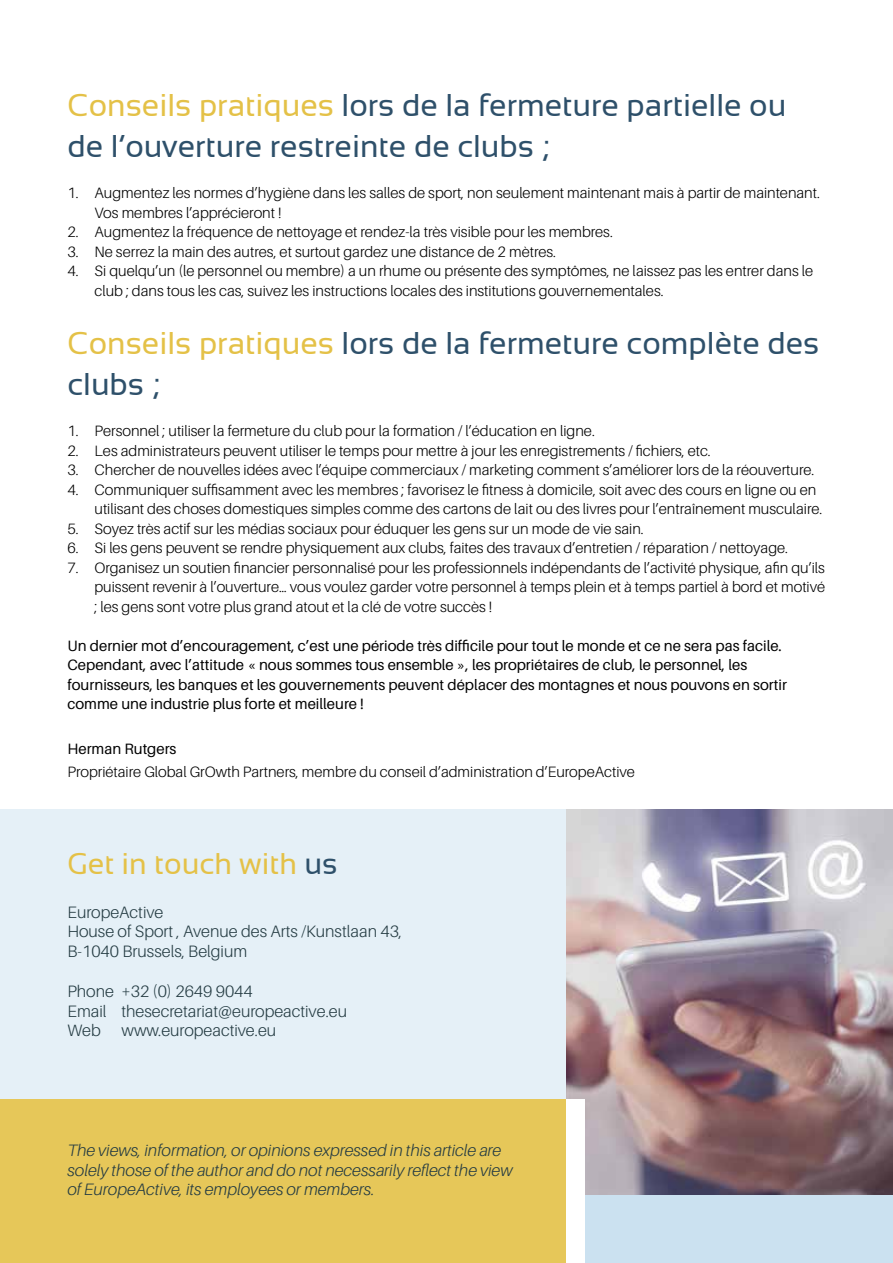
<style>
.page{position:relative;width:893px;height:1263px;background:#fff}
.page>*{position:absolute;margin:0;border:0;box-sizing:border-box;transform-origin:0 0}
.t1{font:31.5px/40.5px "Sansation";color:#2e506a}
.t2{font:30px "Sansation";color:#e4c147}
.t3{font:300 16.5px/19.8px "Aileron";color:#243b42}
.t4{font:italic 300 16.5px/19.8px "Aileron";color:#243b42}
.t5{font:300 15px/19.5px "Aileron";color:#000}
.t6{font:15px/19.5px "Aileron";color:#000}
.s1{color:#e4c147}
.s2{color:#2e506a}
</style>
<div class="page">
<img style="left:566px;top:810px;width:327px;height:385px">
<div style="left:0;top:1099px;width:567px;height:164px;background:#e6c759"></div>
<div style="left:567px;top:1195px;width:326px;height:68px;background:#cbe1f0"></div>
<div style="left:0;top:810px;width:566px;height:289px;background:#e5f0f7"></div>
<div style="left:566px;top:1099px;width:18px;height:164px;background:#fff"></div>
<h1 class="t1" style="left:68px;top:85px;width:720px"><span class="s1">Conseils pratiques</span> lors de la fermeture partielle ou de l’ouverture restreinte de clubs ;</h1>
<p class="t5" style="left:94px;top:183px;width:727px;text-indent:-27px">1. Augmentez les normes d’hygiène dans les salles de sport, non seulement maintenant mais à partir de maintenant.<br>Vos membres l’apprécieront !</p>
<p class="t5" style="left:68px;top:222px;width:547px">2. Augmentez la fréquence de nettoyage et rendez-la très visible pour les membres.</p>
<p class="t5" style="left:68px;top:242px;width:490px">3. Ne serrez la main des autres, et surtout gardez une distance de 2 mètres.</p>
<p class="t5" style="left:94px;top:261px;width:720px;text-indent:-27px">4. Si quelqu’un (le personnel ou membre) a un rhume ou présente des symptômes, ne laissez pas les entrer dans le club ; dans tous les cas, suivez les instructions locales des institutions gouvernementales.</p>
<h1 class="t1" style="left:68px;top:323px;width:753px"><span class="s1">Conseils pratiques</span> lors de la fermeture complète des clubs ;</h1>
<p class="t5" style="left:68px;top:422px;width:529px">1. Personnel ; utiliser la fermeture du club pour la formation / l’éducation en ligne.</p>
<p class="t5" style="left:68px;top:441px;width:645px">2. Les administrateurs peuvent utiliser le temps pour mettre à jour les enregistrements / fichiers, etc.</p>
<p class="t5" style="left:68px;top:461px;width:748px">3. Chercher de nouvelles idées avec l’équipe commerciaux / marketing comment s’améliorer lors de la réouverture.</p>
<p class="t5" style="left:94px;top:480px;width:729px;text-indent:-27px">4. Communiquer suffisamment avec les membres ; favorisez le fitness à domicile, soit avec des cours en ligne ou en utilisant des choses domestiques simples comme des cartons de lait ou des livres pour l’entraînement musculaire.</p>
<p class="t5" style="left:68px;top:519px;width:578px">5. Soyez très actif sur les médias sociaux pour éduquer les gens sur un mode de vie sain.</p>
<p class="t5" style="left:68px;top:539px;width:722px">6. Si les gens peuvent se rendre physiquement aux clubs, faites des travaux d’entretien / réparation / nettoyage.</p>
<p class="t5" style="left:94px;top:558px;width:732px;text-align:justify;text-indent:-27px">7. Organisez un soutien financier personnalisé pour les professionnels indépendants de l’activité physique, afin qu’ils puissent revenir à l’ouverture… vous voulez garder votre personnel à temps plein et à temps partiel à bord et motivé ; les gens sont votre plus grand atout et la clé de votre succès !</p>
<p class="t6" style="left:68px;top:636px;width:721px">Un dernier mot d’encouragement, c’est une période très difficile pour tout le monde et ce ne sera pas facile.<br>Cependant, avec l’attitude « nous sommes tous ensemble », les propriétaires de club, le personnel, les fournisseurs, les banques et les gouvernements peuvent déplacer des montagnes et nous pouvons en sortir comme une industrie plus forte et meilleure !</p>
<p class="t6" style="left:68px;top:740px;width:111px">Herman Rutgers</p>
<p class="t5" style="left:68px;top:762px;width:569px">Propriétaire Global GrOwth Partners, membre du conseil d’administration d’EuropeActive</p>
<h2 class="t2" style="left:68px;top:847px;width:271px">Get in touch with <span class="s2">us</span></h2>
<p class="t3" style="left:68px;top:902px;width:336px">EuropeActive<br>House of Sport , Avenue des Arts /Kunstlaan 43,<br>B-1040 Brussels, Belgium</p>
<p class="t3" style="left:68px;top:981px;width:281px">Phone +32 (0) 2649 9044<br>Email thesecretariat@europeactive.eu<br>Web</p>
<p class="t3" style="left:122px;top:1021px;width:156px">www.europeactive.eu</p>
<p class="t4" style="left:68px;top:1140px;width:447px">The views, information, or opinions expressed in this article are solely those of the author and do not necessarily reflect the view of EuropeActive, its employees or members.</p>
</div>
